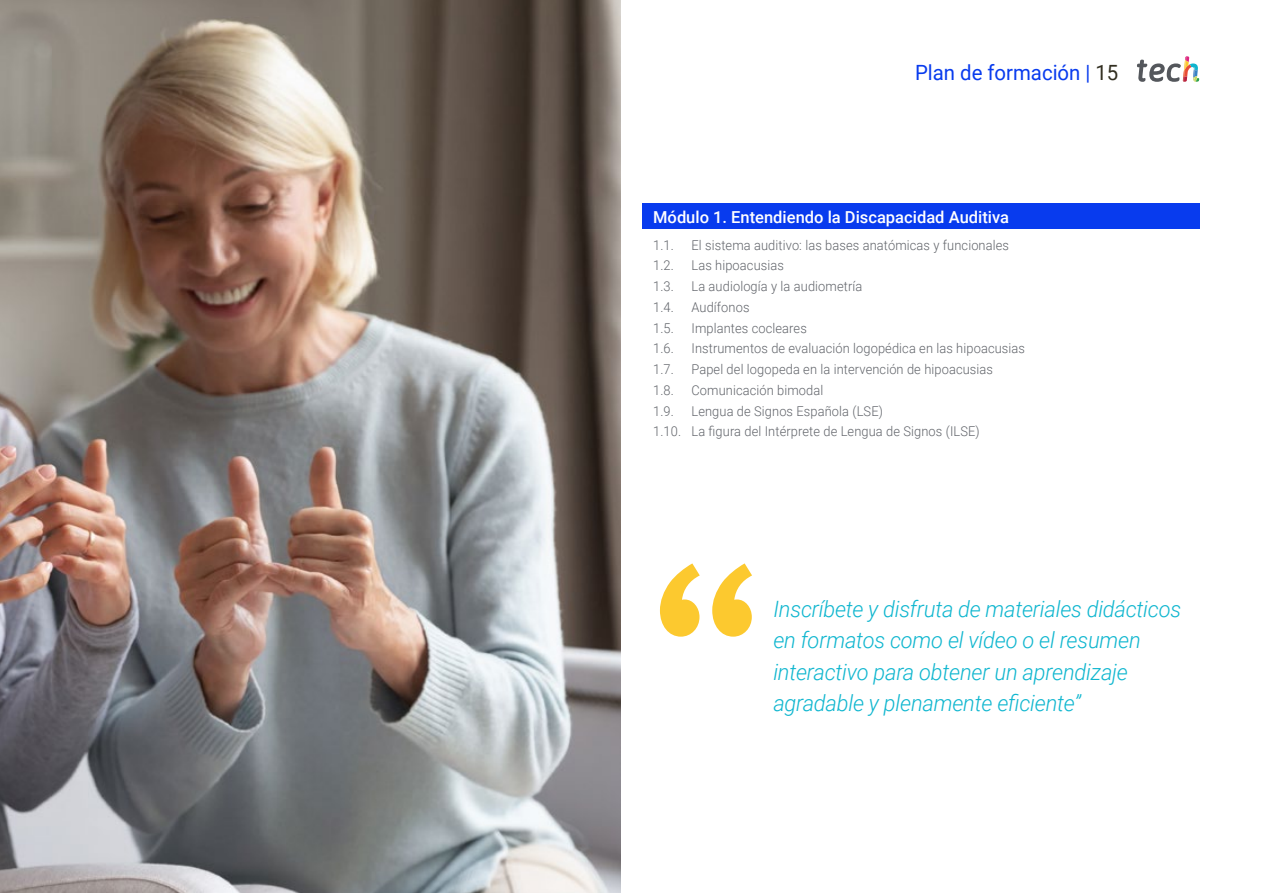
<style>
.page{position:relative;width:1263px;height:893px;background:#fff}
.page>*{position:absolute;margin:0;border:0;box-sizing:border-box;transform-origin:0 0}
.t1{font:italic 300 22.5px/31.5px "Roboto";letter-spacing:-.01em;color:#0fb6cf}
.t2{font:21px "Roboto";color:#083bee}
.t3{font:500 16.5px "Roboto";color:#fff}
.t4{font:300 13.5px/20.7px "Roboto";letter-spacing:.01em;color:#61646a;scale:.95 1}
.s1{color:#312e20}
</style>
<div class="page">
<img style="left:0;top:0;width:621px;height:893px">
<svg style="left:660px;top:563px;width:92px;height:74px"></svg>
<div style="left:642px;top:204px;width:557px;height:25px;background:#083bee"></div>
<svg style="left:1137px;top:56px;width:62px;height:26px"></svg>
<h2 class="t2" style="left:915px;top:57px;width:205px">Plan de formación | <span class="s1">15</span></h2>
<p class="t3" style="left:653px;top:205px;width:357px">Módulo 1. Entendiendo la Discapacidad Auditiva</p>
<p class="t4" style="left:653px;top:234px;width:23px">1.1.</p>
<p class="t4" style="left:691px;top:234px;width:336px">El sistema auditivo: las bases anatómicas y funcionales</p>
<p class="t4" style="left:653px;top:255px;width:23px">1.2.</p>
<p class="t4" style="left:691px;top:255px;width:99px">Las hipoacusias</p>
<p class="t4" style="left:653px;top:275px;width:23px">1.3.</p>
<p class="t4" style="left:691px;top:275px;width:181px">La audiología y la audiometría</p>
<p class="t4" style="left:653px;top:296px;width:23px">1.4.</p>
<p class="t4" style="left:691px;top:296px;width:63px">Audífonos</p>
<p class="t4" style="left:653px;top:317px;width:23px">1.5.</p>
<p class="t4" style="left:691px;top:317px;width:123px">Implantes cocleares</p>
<p class="t4" style="left:653px;top:338px;width:23px">1.6.</p>
<p class="t4" style="left:691px;top:338px;width:353px">Instrumentos de evaluación logopédica en las hipoacusias</p>
<p class="t4" style="left:653px;top:358px;width:23px">1.7.</p>
<p class="t4" style="left:691px;top:358px;width:319px">Papel del logopeda en la intervención de hipoacusias</p>
<p class="t4" style="left:653px;top:379px;width:23px">1.8.</p>
<p class="t4" style="left:691px;top:379px;width:140px">Comunicación bimodal</p>
<p class="t4" style="left:653px;top:400px;width:23px">1.9.</p>
<p class="t4" style="left:653px;top:400px;width:345px;text-indent:38px">Lengua de Signos Española (LSE)<br>1.10. La figura del Intérprete de Lengua de Signos (ILSE)</p>
<h1 class="t1" style="left:773px;top:592px;width:409px">Inscríbete y disfruta de materiales didácticos en formatos como el vídeo o el resumen interactivo para obtener un aprendizaje agradable y plenamente eficiente”</h1>
</div>
